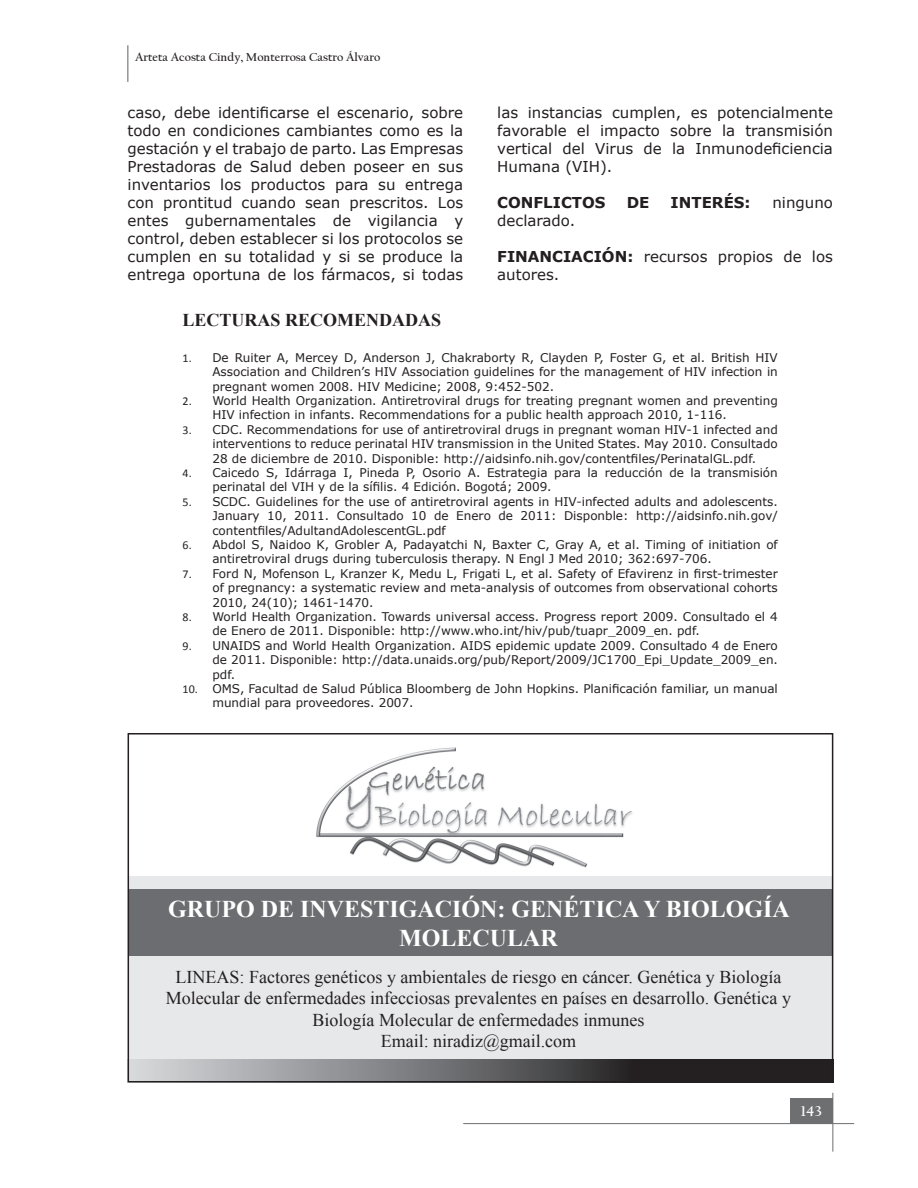
<style>
.page{position:relative;width:918px;height:1188px;background:#fff}
.page>*{position:absolute;margin:0;border:0;box-sizing:border-box;transform-origin:0 0}
.t1{font:700 24px/28.8px "Times New Roman";color:#fff;text-align:center}
.t2{font:18px/21.6px "Times New Roman";color:#231f20;text-align:center}
.t3{font:700 18px "Times New Roman";color:#231f20}
.t4{font:15px/18px "Verdana";color:#231f20;text-align:justify}
.t5{font:700 15px "Verdana";color:#231f20}
.t6{font:700 15px "Californian FB";color:#fff}
.t7{font:12px/14.4px "Verdana";color:#231f20;text-align:justify}
.t8{font:700 12px "Californian FB";color:#231f20}
.s1{font-weight:700}
.s2{font-family:"Calibri"}
</style>
<div class="page">
<div style="left:791px;top:1098px;width:42px;height:26px;background:#6d6f71"></div>
<hr style="left:463px;top:1123px;width:391px;height:1px;background:#6d6f71">
<hr style="left:832px;top:1093px;width:1px;height:59px;background:#6d6f71">
<hr style="left:127px;top:45px;width:2px;height:37px;background:#939698">
<div style="left:129px;top:876px;width:703px;height:203px;background:#e7e8e9"></div>
<div style="left:128px;top:889px;width:704px;height:67px;background:#6c6d70"></div>
<svg style="left:131px;top:1060px;width:699px;height:20px;background:#686769"></svg>
<div style="left:128px;top:733px;width:705px;height:350px;border:2px solid #231f20"></div>
<img style="left:316px;top:748px;width:316px;height:120px">
<p class="t8" style="left:135px;top:50px;width:247px">Arteta Acosta Cindy, Monterrosa Castro Álvaro</p>
<p class="t4" style="left:128px;top:103px;width:337px">caso, debe identificarse el escenario, sobre todo en condiciones cambiantes como es la gestación y el trabajo de parto. Las Empresas Prestadoras de Salud deben poseer en sus inventarios los productos para su entrega con prontitud cuando sean prescritos. Los entes gubernamentales de vigilancia y control, deben establecer si los protocolos se cumplen en su totalidad y si se produce la entrega oportuna de los fármacos, si todas</p>
<p class="t4" style="left:497px;top:103px;width:337px">las instancias cumplen, es potencialmente favorable el impacto sobre la transmisión vertical del Virus de la Inmunodeficiencia Humana (VIH).</p>
<p class="t5" style="left:497px;top:193px;width:110px">CONFLICTOS</p>
<p class="t5" style="left:627px;top:193px;width:24px">DE</p>
<p class="t5" style="left:671px;top:193px;width:82px">INTERÉS:</p>
<p class="t4" style="left:772px;top:193px;width:62px">ninguno</p>
<p class="t4" style="left:497px;top:211px;width:80px">declarado.</p>
<p class="t4" style="left:497px;top:247px;width:337px"><span class="s1">FINANCIACIÓN:</span> recursos propios de los autores.</p>
<h2 class="t3" style="left:183px;top:307px;width:260px">LECTURAS RECOMENDADAS</h2>
<p class="t7" style="left:212px;top:350px;width:567px;text-indent:-30px"><span class="s2">1.</span> De Ruiter A, Mercey D, Anderson J, Chakraborty R, Clayden P, Foster G, et al. British HIV Association and Children’s HIV Association guidelines for the management of HIV infection in pregnant women 2008. HIV Medicine; 2008, 9:452-502.</p>
<p class="t7" style="left:212px;top:393px;width:567px;text-indent:-30px"><span class="s2">2.</span> World Health Organization. Antiretroviral drugs for treating pregnant women and preventing<br>HIV infection in infants. Recommendations for a public health approach 2010, 1-116.</p>
<p class="t7" style="left:212px;top:422px;width:567px;text-indent:-30px"><span class="s2">3.</span> CDC. Recommendations for use of antiretroviral drugs in pregnant woman HIV-1 infected and interventions to reduce perinatal HIV transmission in the United States. May 2010. Consultado 28 de diciembre de 2010. Disponible: http://aidsinfo.nih.gov/contentfiles/PerinatalGL.pdf.</p>
<p class="t7" style="left:212px;top:465px;width:567px;text-indent:-30px"><span class="s2">4.</span> Caicedo S, Idárraga I, Pineda P, Osorio A. Estrategia para la reducción de la transmisión perinatal del VIH y de la sífilis. 4 Edición. Bogotá; 2009.</p>
<p class="t7" style="left:212px;top:494px;width:567px;text-indent:-30px"><span class="s2">5.</span> SCDC. Guidelines for the use of antiretroviral agents in HIV-infected adults and adolescents.<br>January 10, 2011. Consultado 10 de Enero de 2011: Disponble: http://aidsinfo.nih.gov/ contentfiles/AdultandAdolescentGL.pdf</p>
<p class="t7" style="left:212px;top:537px;width:567px;text-indent:-30px"><span class="s2">6.</span> Abdol S, Naidoo K, Grobler A, Padayatchi N, Baxter C, Gray A, et al. Timing of initiation of antiretroviral drugs during tuberculosis therapy. N Engl J Med 2010; 362:697-706.</p>
<p class="t7" style="left:212px;top:566px;width:567px;text-indent:-30px"><span class="s2">7.</span> Ford N, Mofenson L, Kranzer K, Medu L, Frigati L, et al. Safety of Efavirenz in first-trimester of pregnancy: a systematic review and meta-analysis of outcomes from observational cohorts 2010, 24(10); 1461-1470.</p>
<p class="t7" style="left:212px;top:609px;width:567px;text-indent:-30px"><span class="s2">8.</span> World Health Organization. Towards universal access. Progress report 2009. Consultado el 4 de Enero de 2011. Disponible: http://www.who.int/hiv/pub/tuapr_2009_en. pdf.</p>
<p class="t7" style="left:212px;top:638px;width:567px;text-indent:-30px"><span class="s2">9.</span> UNAIDS and World Health Organization. AIDS epidemic update 2009. Consultado 4 de Enero de 2011. Disponible: http://data.unaids.org/pub/Report/2009/JC1700_Epi_Update_2009_en. pdf.</p>
<p class="t7" style="left:212px;top:681px;width:567px;text-indent:-30px"><span class="s2">10.</span> OMS, Facultad de Salud Pública Bloomberg de John Hopkins. Planificación familiar, un manual mundial para proveedores. 2007.</p>
<h1 class="t1" style="left:168px;top:894px;width:623px">GRUPO DE INVESTIGACIÓN: GENÉTICA Y BIOLOGÍA<br>MOLECULAR</h1>
<p class="t2" style="left:166px;top:966px;width:627px">LINEAS: Factores genéticos y ambientales de riesgo en cáncer. Genética y Biología Molecular de enfermedades infecciosas prevalentes en países en desarrollo. Genética y Biología Molecular de enfermedades inmunes<br>Email: niradiz@gmail.com</p>
<p class="t6" style="left:801px;top:1102px;width:23px">143</p>
</div>
